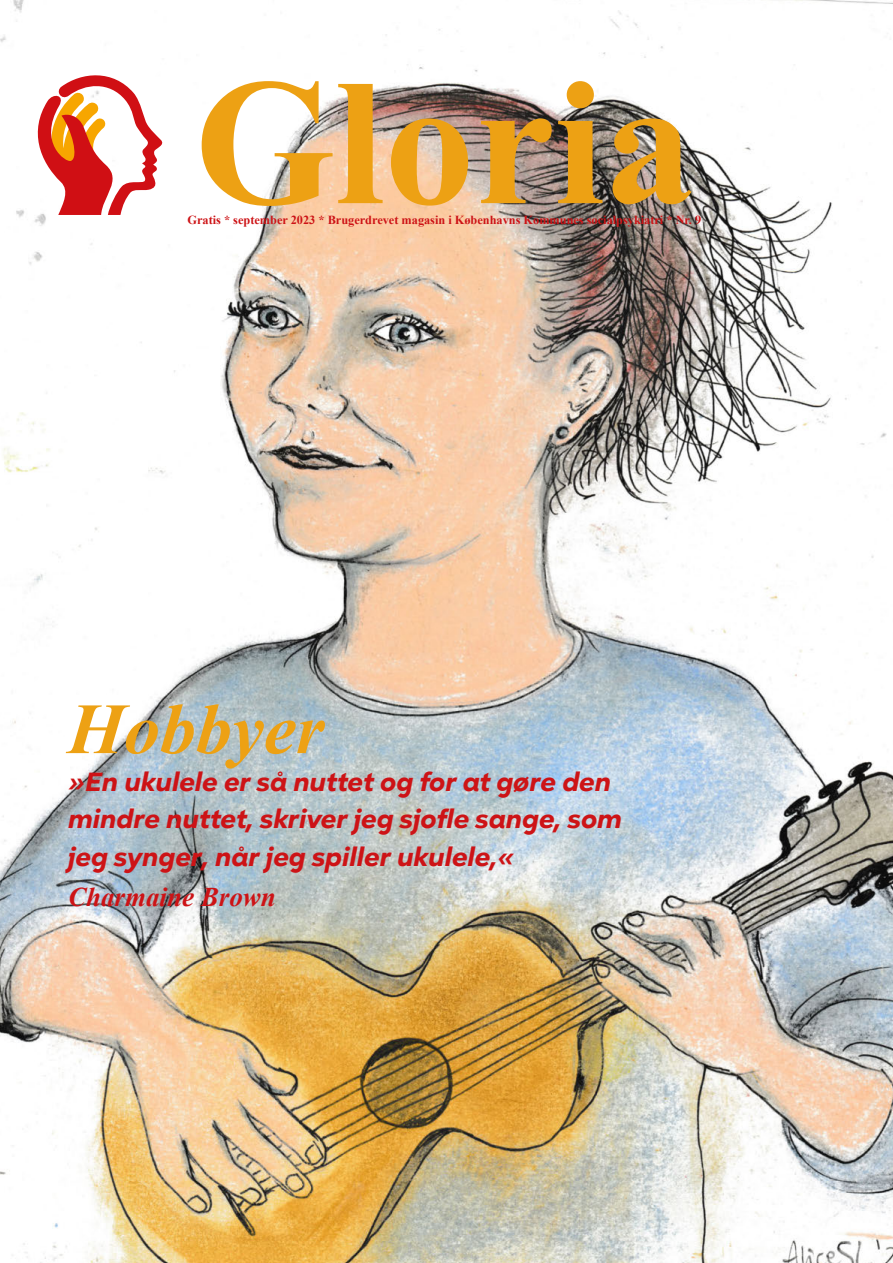
<style>
.page{position:relative;width:893px;height:1263px;background:#fff}
.page>*{position:absolute;margin:0;border:0;box-sizing:border-box;transform-origin:0 0}
.t1{font:700 180px "Times New Roman";color:#eda114}
.t2{font:italic 700 72px "Times New Roman";color:#eda114}
.t3{font:italic 700 27px "Times New Roman";color:#cd1316}
.t4{font:italic 700 25.5px/37.5px "KBH Tekst";color:#cd1316}
.t5{font:700 12.3px "Times New Roman";color:#cd1316}
.s1{font-family:"KBH Tekst Bold Italic 2";font-weight:400;font-style:normal}
</style>
<div class="page">
<img style="left:0;top:0;width:893px;height:1263px">
<svg style="left:30px;top:69px;width:135px;height:146px"></svg>
<p class="t1" style="left:194px;top:13px;width:502px">Gloria</p>
<p class="t5" style="left:188px;top:211px;width:515px">Gratis * september 2023 * Brugerdrevet magasin i Københavns Kommunes socialpsykiatri * Nr. 9</p>
<p class="t2" style="left:68px;top:679px;width:257px">Hobbyer</p>
<p class="t4" style="left:68px;top:763px;width:556px">»En ukulele er så nuttet og for at gøre den <span class="s1">mindre nuttet, skriver jeg sjofle sange, som </span>jeg synger, når jeg spiller ukulele,«</p>
<p class="t3" style="left:68px;top:878px;width:209px">Charmaine Brown</p>
</div>
